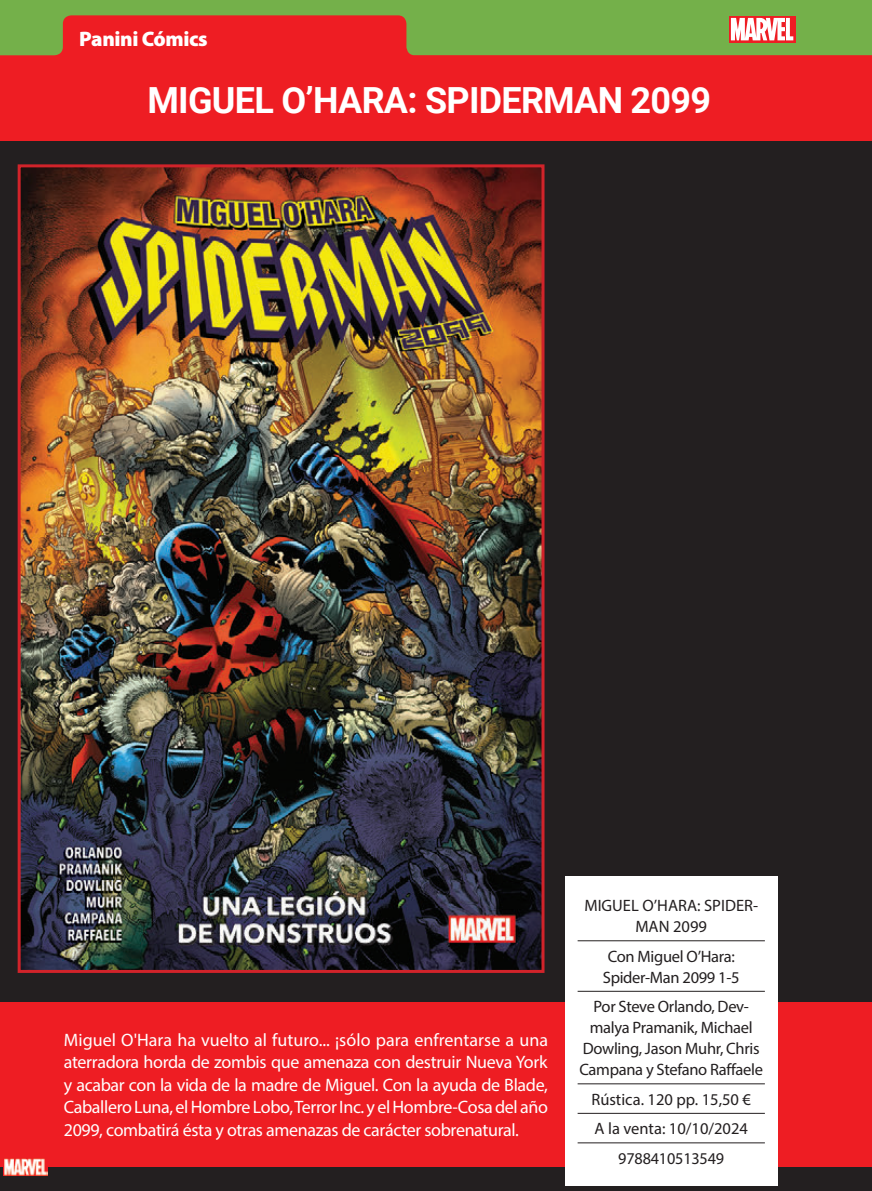
<style>
.page{position:relative;width:872px;height:1191px;background:#fff}
.page>*{position:absolute;margin:0;border:0;box-sizing:border-box;transform-origin:0 0}
.t1{font:700 36px "Roboto";letter-spacing:-.02em;color:#fff}
.t2{font:900 21px "Myriad Pro";letter-spacing:-.02em;color:#fff}
.t3{font:18px/22.5px "Myriad Pro";letter-spacing:-.02em;color:#fff;text-align:justify}
.t4{font:16.5px/21px "Myriad Pro";letter-spacing:-.02em;color:#231f20}
.t5{font:16.5px/29.5px "Myriad Pro";color:#231f20;text-align:center}
</style>
<div class="page">
<div style="left:0;top:133px;width:872px;height:1058px;background:#231f20"></div>
<img style="left:22px;top:168px;width:518px;height:801px">
<div style="left:18px;top:164px;width:526px;height:809px;border:3px solid #d1232a"></div>
<div style="left:0;top:3px;width:872px;height:138px;background:#ee1d23"></div>
<svg style="left:0;top:0;width:872px;height:56px;fill:#74b04a"></svg>
<div style="left:0;top:1002px;width:872px;height:164px;background:#ee1d23"></div>
<div style="left:565px;top:876px;width:212px;height:310px;background:#fff"></div>
<hr style="left:577px;top:940px;width:188px;height:1px;background:#231f20">
<hr style="left:577px;top:991px;width:188px;height:1px;background:#231f20">
<hr style="left:577px;top:1083px;width:188px;height:1px;background:#231f20">
<hr style="left:577px;top:1113px;width:188px;height:1px;background:#231f20">
<hr style="left:577px;top:1142px;width:188px;height:1px;background:#231f20">
<svg style="left:729px;top:16px;width:66px;height:27px"></svg>
<svg style="left:731px;top:18px;width:62px;height:22px"></svg>
<img style="left:4px;top:1158px;width:44px;height:17px">
<p class="t2" style="left:79px;top:24px;width:130px">Panini Cómics</p>
<h1 class="t1" style="left:147px;top:75px;width:565px">MIGUEL O’HARA: SPIDERMAN 2099</h1>
<p class="t3" style="left:64px;top:1028px;width:486px">Miguel O'Hara ha vuelto al futuro... ¡sólo para enfrentarse a una aterradora horda de zombis que amenaza con destruir Nueva York y acabar con la vida de la madre de Miguel. Con la ayuda de Blade, Caballero Luna, el Hombre Lobo, Terror Inc. y el Hombre-Cosa del año 2099, combatirá ésta y otras amenazas de carácter sobrenatural.</p>
<p class="t5" style="left:584px;top:894px;width:175px;line-height:21px">MIGUEL O’HARA: SPIDER-<br>MAN 2099</p>
<p class="t4" style="left:603px;top:945px;width:138px">Con Miguel O’Hara:<br>Spider-Man 2099 1-5</p>
<p class="t4" style="left:579px;top:995px;width:185px;text-align:center">Por Steve Orlando, Dev&shy;malya Pramanik, Michael<br>Dowling, Jason Muhr, Chris<br>Campana y Stefano Raffaele</p>
<p class="t5" style="left:591px;top:1084px;width:161px">Rústica. 120 pp. 15,50 €<br>A la venta: 10/10/2024<br>9788410513549</p>
</div>
